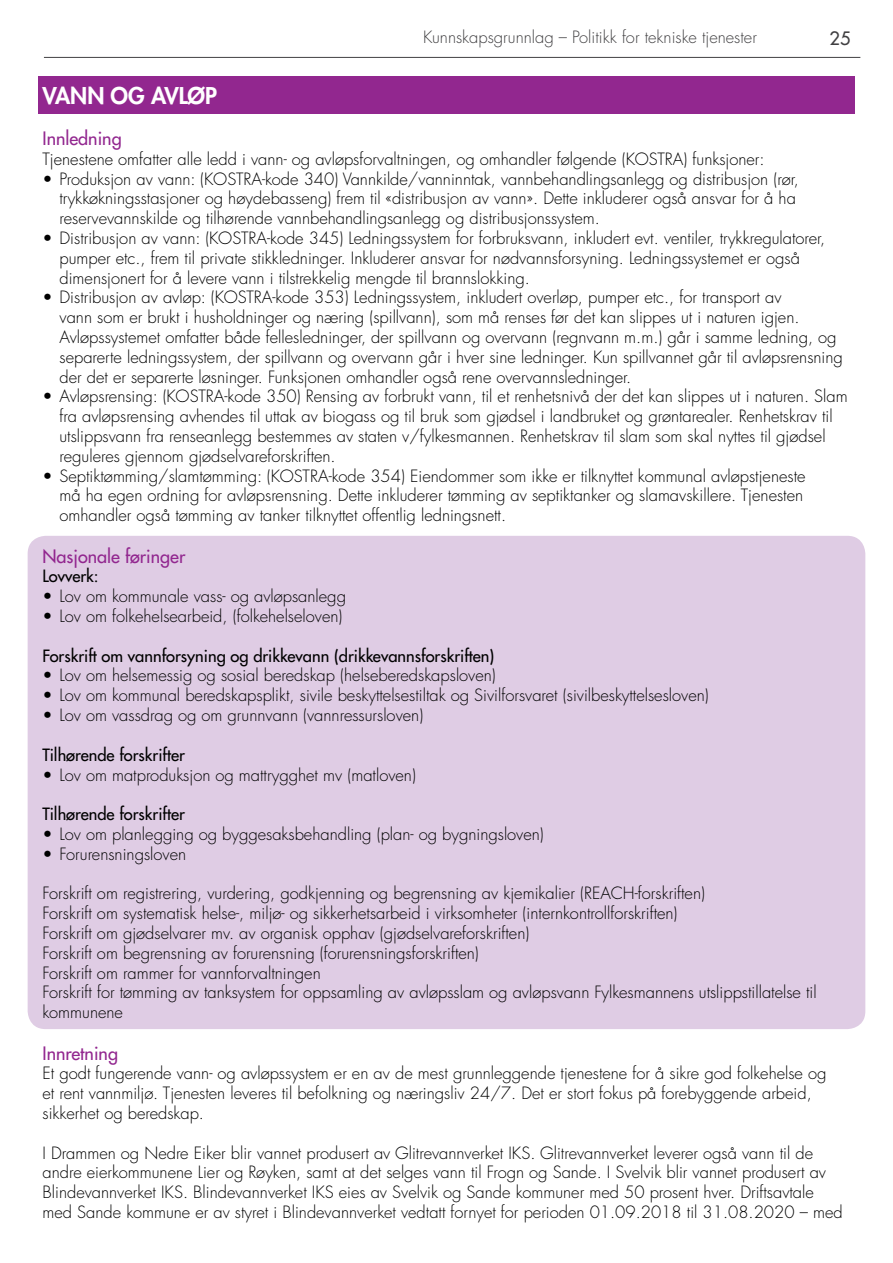
<style>
.page{position:relative;width:893px;height:1263px;background:#fff}
.page>*{position:absolute;margin:0;border:0;box-sizing:border-box;transform-origin:0 0}
.t1{font:800 22.5px "Futura LT Pro";color:#fff}
.t2{font:500 18px "Futura LT Pro";color:#92278f}
.t3{font:500 18px "Futura LT Pro";color:#414042}
.t4{font:300 16.5px/19.8px "Futura LT Pro";color:#000}
.t5{font:500 16.5px "Futura LT Pro";color:#000}
.t6{font:300 16.5px "Futura LT Pro";color:#414042}
</style>
<div class="page">
<hr style="left:44px;top:57px;width:816px;height:1px;background:#414042">
<div style="left:28px;top:536px;width:837px;height:493px;background:#dfcce4;border-radius:18px"></div>
<div style="left:38px;top:77px;width:817px;height:37px;background:#92278f"></div>
<p class="t6" style="left:423px;top:27px;width:335px">Kunnskapsgrunnlag – Politikk for tekniske tjenester</p>
<p class="t3" style="left:830px;top:25px;width:22px">25</p>
<h1 class="t1" style="left:43px;top:78px;width:176px">VANN OG AVLØP</h1>
<p class="t2" style="left:43px;top:125px;width:81px">Innledning</p>
<p class="t4" style="left:43px;top:149px;width:724px">Tjenestene omfatter alle ledd i vann- og avløpsforvaltningen, og omhandler følgende (KOSTRA) funksjoner:</p>
<p class="t4" style="left:60px;top:169px;width:741px;text-indent:-17px">• Produksjon av vann: (KOSTRA-kode 340) Vannkilde/vanninntak, vannbehandlingsanlegg og distribusjon (rør, trykkøkningsstasjoner og høydebasseng) frem til «distribusjon av vann». Dette inkluderer også ansvar for å ha reservevannskilde og tilhørende vannbehandlingsanlegg og distribusjonssystem.</p>
<p class="t4" style="left:60px;top:228px;width:767px;text-indent:-17px">• Distribusjon av vann: (KOSTRA-kode 345) Ledningssystem for forbruksvann, inkludert evt. ventiler, trykkregulatorer, pumper etc., frem til private stikkledninger. Inkluderer ansvar for nødvannsforsyning. Ledningssystemet er også dimensjonert for å levere vann i tilstrekkelig mengde til brannslokking.</p>
<p class="t4" style="left:60px;top:288px;width:785px;text-indent:-17px">• Distribusjon av avløp: (KOSTRA-kode 353) Ledningssystem, inkludert overløp, pumper etc., for transport av<br>vann som er brukt i husholdninger og næring (spillvann), som må renses før det kan slippes ut i naturen igjen.<br>Avløpssystemet omfatter både fellesledninger, der spillvann og overvann (regnvann m.m.) går i samme ledning, og separerte ledningssystem, der spillvann og overvann går i hver sine ledninger. Kun spillvannet går til avløpsrensning der det er separerte løsninger. Funksjonen omhandler også rene overvannsledninger.</p>
<p class="t4" style="left:60px;top:387px;width:790px;text-indent:-17px">• Avløpsrensing: (KOSTRA-kode 350) Rensing av forbrukt vann, til et renhetsnivå der det kan slippes ut i naturen. Slam fra avløpsrensing avhendes til uttak av biogass og til bruk som gjødsel i landbruket og grøntarealer. Renhetskrav til utslippsvann fra renseanlegg bestemmes av staten v/fylkesmannen. Renhetskrav til slam som skal nyttes til gjødsel reguleres gjennom gjødselvareforskriften.</p>
<p class="t4" style="left:60px;top:466px;width:747px;text-indent:-17px">• Septiktømming/slamtømming: (KOSTRA-kode 354) Eiendommer som ikke er tilknyttet kommunal avløpstjeneste må ha egen ordning for avløpsrensning. Dette inkluderer tømming av septiktanker og slamavskillere. Tjenesten omhandler også tømming av tanker tilknyttet offentlig ledningsnett.</p>
<p class="t2" style="left:43px;top:543px;width:144px">Nasjonale føringer</p>
<p class="t5" style="left:43px;top:564px;width:58px">Lovverk:</p>
<p class="t4" style="left:43px;top:586px;width:305px">• Lov om kommunale vass- og avløpsanlegg</p>
<p class="t4" style="left:43px;top:606px;width:301px">• Lov om folkehelsearbeid, (folkehelseloven)</p>
<p class="t5" style="left:43px;top:643px;width:453px">Forskrift om vannforsyning og drikkevann (drikkevannsforskriften)</p>
<p class="t4" style="left:43px;top:666px;width:455px">• Lov om helsemessig og sosial beredskap (helseberedskapsloven)</p>
<p class="t4" style="left:43px;top:685px;width:668px">• Lov om kommunal beredskapsplikt, sivile beskyttelsestiltak og Sivilforsvaret (sivilbeskyttelsesloven)</p>
<p class="t4" style="left:43px;top:705px;width:382px">• Lov om vassdrag og om grunnvann (vannressursloven)</p>
<p class="t5" style="left:43px;top:742px;width:144px">Tilhørende forskrifter</p>
<p class="t4" style="left:43px;top:765px;width:375px">• Lov om matproduksjon og mattrygghet mv (matloven)</p>
<p class="t5" style="left:43px;top:802px;width:144px">Tilhørende forskrifter</p>
<p class="t4" style="left:43px;top:824px;width:503px">• Lov om planlegging og byggesaksbehandling (plan- og bygningsloven)</p>
<p class="t4" style="left:43px;top:844px;width:145px">• Forurensningsloven</p>
<p class="t4" style="left:43px;top:883px;width:776px">Forskrift om registrering, vurdering, godkjenning og begrensning av kjemikalier (REACH-forskriften)<br>Forskrift om systematisk helse-, miljø- og sikkerhetsarbeid i virksomheter (internkontrollforskriften)<br>Forskrift om gjødselvarer mv. av organisk opphav (gjødselvareforskriften)<br>Forskrift om begrensning av forurensning (forurensningsforskriften)<br>Forskrift om rammer for vannforvaltningen<br>Forskrift for tømming av tanksystem for oppsamling av avløpsslam og avløpsvann Fylkesmannens utslippstillatelse til kommunene</p>
<p class="t2" style="left:43px;top:1039px;width:77px">Innretning</p>
<p class="t4" style="left:43px;top:1063px;width:785px">Et godt fungerende vann- og avløpssystem er en av de mest grunnleggende tjenestene for å sikre god folkehelse og et rent vannmiljø. Tjenesten leveres til befolkning og næringsliv 24/7. Det er stort fokus på forebyggende arbeid, sikkerhet og beredskap.</p>
<p class="t4" style="left:43px;top:1143px;width:802px">I Drammen og Nedre Eiker blir vannet produsert av Glitrevannverket IKS. Glitrevannverket leverer også vann til de andre eierkommunene Lier og Røyken, samt at det selges vann til Frogn og Sande. I Svelvik blir vannet produsert av Blindevannverket IKS. Blindevannverket IKS eies av Svelvik og Sande kommuner med 50 prosent hver. Driftsavtale med Sande kommune er av styret i Blindevannverket vedtatt fornyet for perioden 01.09.2018 til 31.08.2020 – med</p>
</div>
